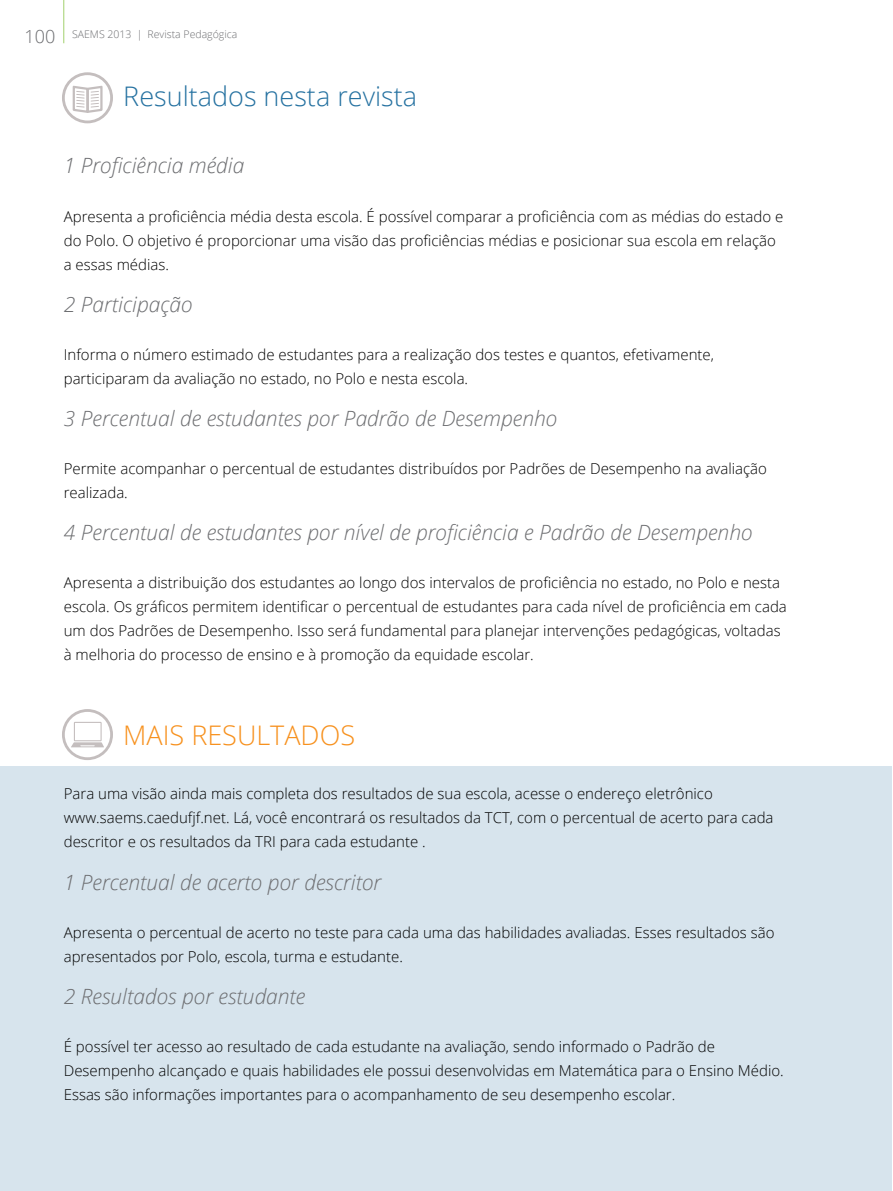
<style>
.page{position:relative;width:893px;height:1191px;background:#fff}
.page>*{position:absolute;margin:0;border:0;box-sizing:border-box;transform-origin:0 0}
.t1{font:300 27px "Open Sans";color:#2672a1}
.t2{font:300 27px "Open Sans";color:#f7911e}
.t3{font:italic 300 21px "Open Sans";color:#6d6e71}
.t4{font:300 15px/24px "Open Sans";color:#000}
.t5{font:300 10.5px "Open Sans";color:#6d6e71}
.s1{font-size:18px}
</style>
<div class="page">
<div style="left:0;top:766px;width:892px;height:425px;background:#d7e4ed"></div>
<svg style="left:62px;top:72px;width:51px;height:51px"></svg>
<svg style="left:62px;top:709px;width:51px;height:51px"></svg>
<hr style="left:63px;top:0;width:1px;height:43px;background:#a2d06d">
<p class="t5" style="left:25px;top:27px;width:214px"><span class="s1">100</span> SAEMS 2013 | Revista Pedagógica</p>
<h1 class="t1" style="left:123px;top:77px;width:295px">Resultados nesta revista</h1>
<h2 class="t3" style="left:64px;top:151px;width:182px">1 Proficiência média</h2>
<p class="t4" style="left:64px;top:204px;width:721px">Apresenta a proficiência média desta escola. É possível comparar a proficiência com as médias do estado e do Polo. O objetivo é proporcionar uma visão das proficiências médias e posicionar sua escola em relação a essas médias.</p>
<h2 class="t3" style="left:64px;top:290px;width:130px">2 Participação</h2>
<p class="t4" style="left:64px;top:342px;width:652px">Informa o número estimado de estudantes para a realização dos testes e quantos, efetivamente, participaram da avaliação no estado, no Polo e nesta escola.</p>
<h2 class="t3" style="left:64px;top:404px;width:495px">3 Percentual de estudantes por Padrão de Desempenho</h2>
<p class="t4" style="left:64px;top:456px;width:705px">Permite acompanhar o percentual de estudantes distribuídos por Padrões de Desempenho na avaliação realizada.</p>
<h2 class="t3" style="left:64px;top:518px;width:690px">4 Percentual de estudantes por nível de proficiência e Padrão de Desempenho</h2>
<p class="t4" style="left:64px;top:570px;width:725px">Apresenta a distribuição dos estudantes ao longo dos intervalos de proficiência no estado, no Polo e nesta escola. Os gráficos permitem identificar o percentual de estudantes para cada nível de proficiência em cada um dos Padrões de Desempenho. Isso será fundamental para planejar intervenções pedagógicas, voltadas à melhoria do processo de ensino e à promoção da equidade escolar.</p>
<h1 class="t2" style="left:123px;top:716px;width:233px">MAIS RESULTADOS</h1>
<p class="t4" style="left:64px;top:781px;width:711px">Para uma visão ainda mais completa dos resultados de sua escola, acesse o endereço eletrônico www.saems.caedufjf.net. Lá, você encontrará os resultados da TCT, com o percentual de acerto para cada descritor e os resultados da TRI para cada estudante .</p>
<h2 class="t3" style="left:64px;top:867px;width:319px">1 Percentual de acerto por descritor</h2>
<p class="t4" style="left:64px;top:920px;width:712px">Apresenta o percentual de acerto no teste para cada uma das habilidades avaliadas. Esses resultados são apresentados por Polo, escola, turma e estudante.</p>
<h2 class="t3" style="left:64px;top:982px;width:243px">2 Resultados por estudante</h2>
<p class="t4" style="left:64px;top:1034px;width:721px">É possível ter acesso ao resultado de cada estudante na avaliação, sendo informado o Padrão de<br>Desempenho alcançado e quais habilidades ele possui desenvolvidas em Matemática para o Ensino Médio.<br>Essas são informações importantes para o acompanhamento de seu desempenho escolar.</p>
</div>
